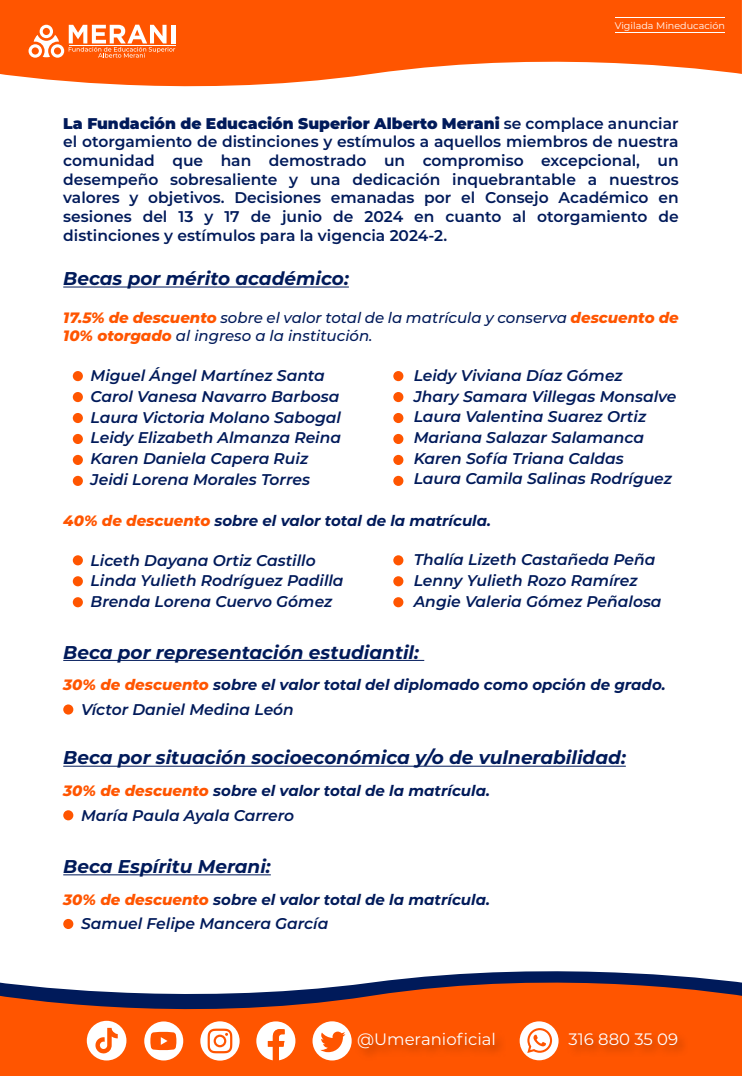
<style>
.page{position:relative;width:742px;height:1076px;background:#fff}
.page>*{position:absolute;margin:0;border:0;box-sizing:border-box;transform-origin:0 0}
.t1{font:italic 700 18.5px "Montserrat";color:#001a5a}
.t2{font:16.5px "Montserrat";color:#fff}
.t3{font:italic 600 15.5px/20.6px "Montserrat";color:#001a5a}
.t4{font:600 15.5px/18.6px "Montserrat";color:#001a5a;text-align:justify}
.t5{font:italic 700 15px "Montserrat";color:#001a5a}
.t6{font:italic 500 15px/18px "Montserrat";color:#001a5a}
.t7{font:9.6px "Montserrat";color:#fff}
.s1{font-weight:900}
.s2{font-weight:800;color:#f50}
</style>
<div class="page">
<svg style="left:0;top:971px;width:742px;height:104px;background:#d26437"></svg>
<svg style="left:0;top:0;width:742px;height:87px;fill:#f50"></svg>
<svg style="left:29px;top:25px;width:146px;height:33px"></svg>
<hr style="left:615px;top:32px;width:110px;height:1px;background:#fff">
<hr style="left:615px;top:17px;width:110px;height:1px;background:#fff">
<img style="left:342px;top:1024px;width:179px;height:41px">
<img style="left:554px;top:1024px;width:149px;height:41px">
<div style="left:87px;top:1020px;width:39px;height:40px;background:#fff;border-radius:50%"></div>
<svg style="left:95px;top:1027px;width:23px;height:26px"></svg>
<div style="left:144px;top:1021px;width:39px;height:39px;background:#fff;border-radius:50%"></div>
<svg style="left:150px;top:1031px;width:26px;height:18px"></svg>
<svg style="left:200px;top:1020px;width:40px;height:40px"></svg>
<svg style="left:208px;top:1028px;width:24px;height:24px"></svg>
<svg style="left:256px;top:1021px;width:39px;height:39px"></svg>
<svg style="left:312px;top:1020px;width:40px;height:40px"></svg>
<svg style="left:320px;top:1031px;width:25px;height:20px"></svg>
<div style="left:520px;top:1021px;width:38px;height:38px;background:#fff;border-radius:50%"></div>
<svg style="left:527px;top:1028px;width:25px;height:24px"></svg>
<hr style="left:63px;top:659px;width:361px;height:1px;background:#001a5a">
<hr style="left:63px;top:286px;width:286px;height:1px;background:#001a5a">
<div style="left:73px;top:371px;width:10px;height:10px;background:#f50;border-radius:50%"></div>
<div style="left:73px;top:392px;width:10px;height:10px;background:#f50;border-radius:50%"></div>
<div style="left:73px;top:413px;width:10px;height:10px;background:#f50;border-radius:50%"></div>
<div style="left:73px;top:434px;width:10px;height:10px;background:#f50;border-radius:50%"></div>
<div style="left:73px;top:454px;width:10px;height:11px;background:#f50;border-radius:50%"></div>
<div style="left:73px;top:475px;width:10px;height:11px;background:#f50;border-radius:50%"></div>
<div style="left:393px;top:371px;width:10px;height:10px;background:#f50;border-radius:50%"></div>
<div style="left:393px;top:392px;width:10px;height:10px;background:#f50;border-radius:50%"></div>
<div style="left:393px;top:413px;width:10px;height:10px;background:#f50;border-radius:50%"></div>
<div style="left:393px;top:434px;width:10px;height:10px;background:#f50;border-radius:50%"></div>
<div style="left:393px;top:454px;width:10px;height:11px;background:#f50;border-radius:50%"></div>
<div style="left:393px;top:475px;width:10px;height:11px;background:#f50;border-radius:50%"></div>
<div style="left:73px;top:555px;width:10px;height:10px;background:#f50;border-radius:50%"></div>
<div style="left:73px;top:576px;width:10px;height:10px;background:#f50;border-radius:50%"></div>
<div style="left:73px;top:597px;width:10px;height:10px;background:#f50;border-radius:50%"></div>
<div style="left:393px;top:555px;width:10px;height:10px;background:#f50;border-radius:50%"></div>
<div style="left:393px;top:576px;width:10px;height:10px;background:#f50;border-radius:50%"></div>
<div style="left:393px;top:597px;width:10px;height:10px;background:#f50;border-radius:50%"></div>
<div style="left:63px;top:704px;width:10px;height:10px;background:#f50;border-radius:50%"></div>
<hr style="left:63px;top:765px;width:563px;height:1px;background:#001a5a">
<div style="left:63px;top:810px;width:10px;height:10px;background:#f50;border-radius:50%"></div>
<hr style="left:63px;top:874px;width:208px;height:1px;background:#001a5a">
<div style="left:63px;top:918px;width:10px;height:10px;background:#f50;border-radius:50%"></div>
<p class="t7" style="left:615px;top:18px;width:111px">Vigilada Mineducación</p>
<p class="t4" style="left:63px;top:113px;width:617px"><span class="s1">La Fundación de Educación Superior Alberto Merani</span> se complace anunciar el otorgamiento de distinciones y estímulos a aquellos miembros de nuestra comunidad que han demostrado un compromiso excepcional, un desempeño sobresaliente y una dedicación inquebrantable a nuestros valores y objetivos. Decisiones emanadas por el Consejo Académico en sesiones del 13 y 17 de junio de 2024 en cuanto al otorgamiento de distinciones y estímulos para la vigencia 2024-2.</p>
<p class="t1" style="left:63px;top:265px;width:287px">Becas por mérito académico:</p>
<p class="t6" style="left:63px;top:308px;width:617px"><span class="s2">17.5% de descuento</span> sobre el valor total de la matrícula y conserva <span class="s2">descuento de<br>10% otorgado</span> al ingreso a la institución.</p>
<p class="t3" style="left:91px;top:365px;width:252px">Miguel Ángel Martínez Santa<br>Carol Vanesa Navarro Barbosa<br>Laura Victoria Molano Sabogal<br>Leidy Elizabeth Almanza Reina<br>Karen Daniela Capera Ruiz<br>Jeidi Lorena Morales Torres</p>
<p class="t3" style="left:414px;top:364px;width:264px">Leidy Viviana Díaz Gómez<br>Jhary Samara Villegas Monsalve<br>Laura Valentina Suarez Ortiz<br>Mariana Salazar Salamanca<br>Karen Sofía Triana Caldas<br>Laura Camila Salinas Rodríguez</p>
<p class="t5" style="left:63px;top:510px;width:429px"><span class="s2">40% de descuento</span> sobre el valor total de la matrícula.</p>
<p class="t3" style="left:91px;top:549px;width:254px">Liceth Dayana Ortiz Castillo<br>Linda Yulieth Rodríguez Padilla<br>Brenda Lorena Cuervo Gómez</p>
<p class="t3" style="left:414px;top:548px;width:249px">Thalía Lizeth Castañeda Peña<br>Lenny Yulieth Rozo Ramírez<br>Angie Valeria Gómez Peñalosa</p>
<p class="t1" style="left:63px;top:638px;width:357px">Beca por representación estudiantil:</p>
<p class="t5" style="left:63px;top:673px;width:604px"><span class="s2">30% de descuento</span> sobre el valor total del diplomado como opción de grado.</p>
<p class="t3" style="left:81px;top:698px;width:214px">Víctor Daniel Medina León</p>
<p class="t1" style="left:63px;top:744px;width:564px">Beca por situación socioeconómica y/o de vulnerabilidad:</p>
<p class="t5" style="left:63px;top:779px;width:428px"><span class="s2">30% de descuento</span> sobre el valor total de la matrícula.</p>
<p class="t3" style="left:81px;top:804px;width:215px">María Paula Ayala Carrero</p>
<p class="t1" style="left:63px;top:852px;width:209px">Beca Espíritu Merani:</p>
<p class="t5" style="left:63px;top:888px;width:428px"><span class="s2">30% de descuento</span> sobre el valor total de la matrícula.</p>
<p class="t3" style="left:81px;top:912px;width:249px">Samuel Felipe Mancera García</p>
<p class="t2" style="left:357px;top:1027px;width:140px">@Umeranioficial</p>
<p class="t2" style="left:569px;top:1027px;width:111px">316 880 35 09</p>
</div>
